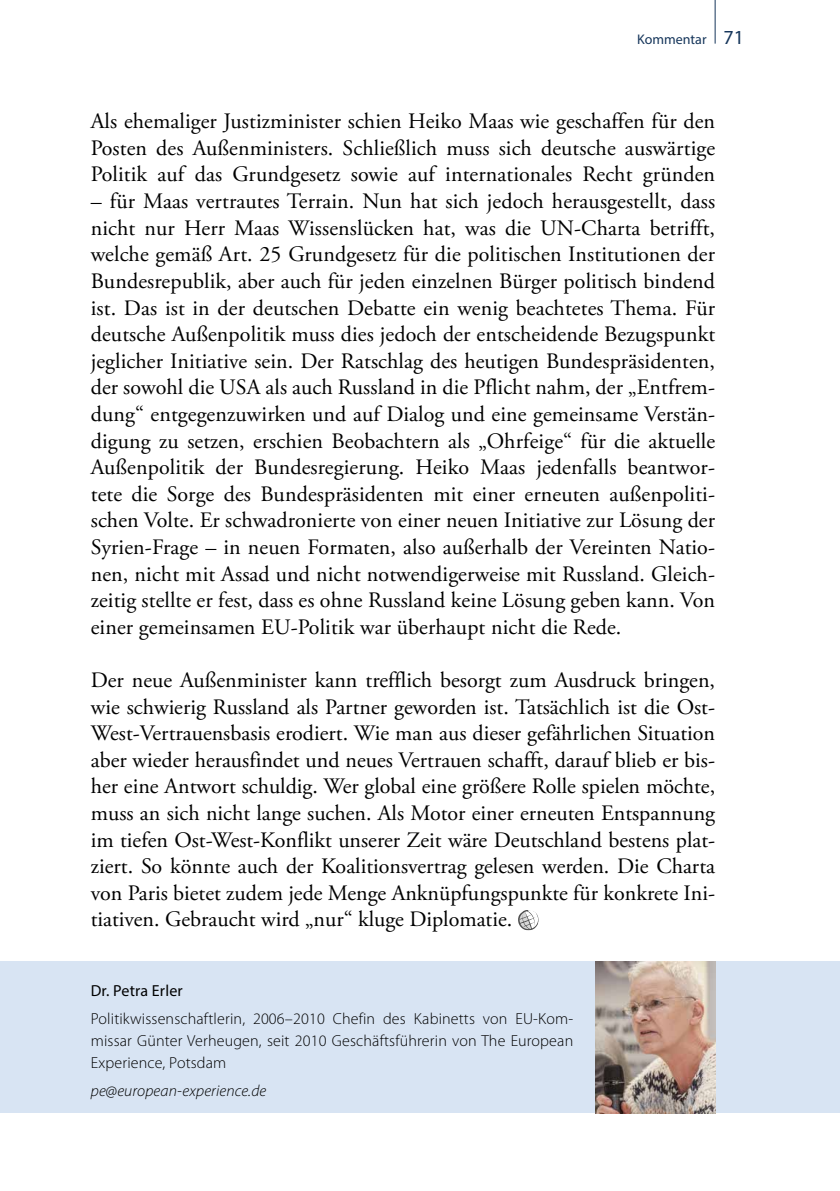
<style>
.page{position:relative;width:840px;height:1191px;background:#fff}
.page>*{position:absolute;margin:0;border:0;box-sizing:border-box;transform-origin:0 0}
.t1{font:22px/26.6px "Adobe Garamond Pro";letter-spacing:.005em;color:#000;text-align:justify}
.t2{font:300 16px/22px "Myriad Pro";letter-spacing:.01em;color:#000;text-align:justify}
.t3{font:italic 300 16px "Myriad Pro";letter-spacing:.01em;color:#000}
.t4{font:16px "Myriad Pro";letter-spacing:.01em;color:#000}
.t5{font:14px "Myriad Pro";color:#16365b}
.s1{font-size:20px}
</style>
<div class="page">
<hr style="left:714px;top:0;width:1px;height:44px;background:#16365b">
<svg style="left:518px;top:910px;width:20px;height:20px"></svg>
<div style="left:0;top:961px;width:839px;height:151px;background:#d8e4f3"></div>
<img style="left:595px;top:961px;width:119px;height:152px">
<p class="t5" style="left:637px;top:30px;width:108px">Kommentar <span class="s1">71</span></p>
<p class="t1" style="left:91px;top:109px;width:625px">Als ehemaliger Justizminister schien Heiko Maas wie geschaffen für den Posten des Außenministers. Schließlich muss sich deutsche auswärtige Politik auf das Grundgesetz sowie auf internationales Recht gründen</p>
<p class="t1" style="left:91px;top:189px;width:625px">– für Maas vertrautes Terrain. Nun hat sich jedoch herausgestellt, dass nicht nur Herr Maas Wissenslücken hat, was die UN-Charta betrifft, welche gemäß Art. 25 Grundgesetz für die politischen Institutionen der Bundesrepublik, aber auch für jeden einzelnen Bürger politisch bindend ist. Das ist in der deutschen Debatte ein wenig beachtetes Thema. Für deutsche Außenpolitik muss dies jedoch der entscheidende Bezugspunkt jeglicher Initiative sein. Der Ratschlag des heutigen Bundespräsidenten, der sowohl die USA als auch Russland in die Pflicht nahm, der „Entfrem&shy;dung“ entgegenzuwirken und auf Dialog und eine gemeinsame Verstän&shy;digung zu setzen, erschien Beobachtern als „Ohrfeige“ für die aktuelle Außenpolitik der Bundesregierung. Heiko Maas jedenfalls beantwor&shy;tete die Sorge des Bundespräsidenten mit einer erneuten außenpoliti&shy;schen Volte. Er schwadronierte von einer neuen Initiative zur Lösung der Syrien-Frage – in neuen Formaten, also außerhalb der Vereinten Natio&shy;nen, nicht mit Assad und nicht notwendigerweise mit Russland. Gleich&shy;zeitig stellte er fest, dass es ohne Russland keine Lösung geben kann. Von einer gemeinsamen EU-Politik war überhaupt nicht die Rede.</p>
<p class="t1" style="left:91px;top:667px;width:625px">Der neue Außenminister kann trefflich besorgt zum Ausdruck bringen, wie schwierig Russland als Partner geworden ist. Tatsächlich ist die Ost-West-Vertrauensbasis erodiert. Wie man aus dieser gefährlichen Situation aber wieder herausfindet und neues Vertrauen schafft, darauf blieb er bis&shy;her eine Antwort schuldig. Wer global eine größere Rolle spielen möchte, muss an sich nicht lange suchen. Als Motor einer erneuten Entspannung im tiefen Ost-West-Konflikt unserer Zeit wäre Deutschland bestens plat&shy;ziert. So könnte auch der Koalitionsvertrag gelesen werden. Die Charta von Paris bietet zudem jede Menge Anknüpfungspunkte für konkrete Ini&shy;tiativen. Gebraucht wird „nur“ kluge Diplomatie.</p>
<p class="t4" style="left:91px;top:981px;width:93px">Dr. Petra Erler</p>
<p class="t2" style="left:91px;top:1008px;width:483px">Politikwissenschaftlerin, 2006–2010 Chefin des Kabinetts von EU-Kom&shy;missar Günter Verheugen, seit 2010 Geschäftsführerin von The European Experience, Potsdam</p>
<p class="t3" style="left:91px;top:1080px;width:177px">pe@european-experience.de</p>
</div>
